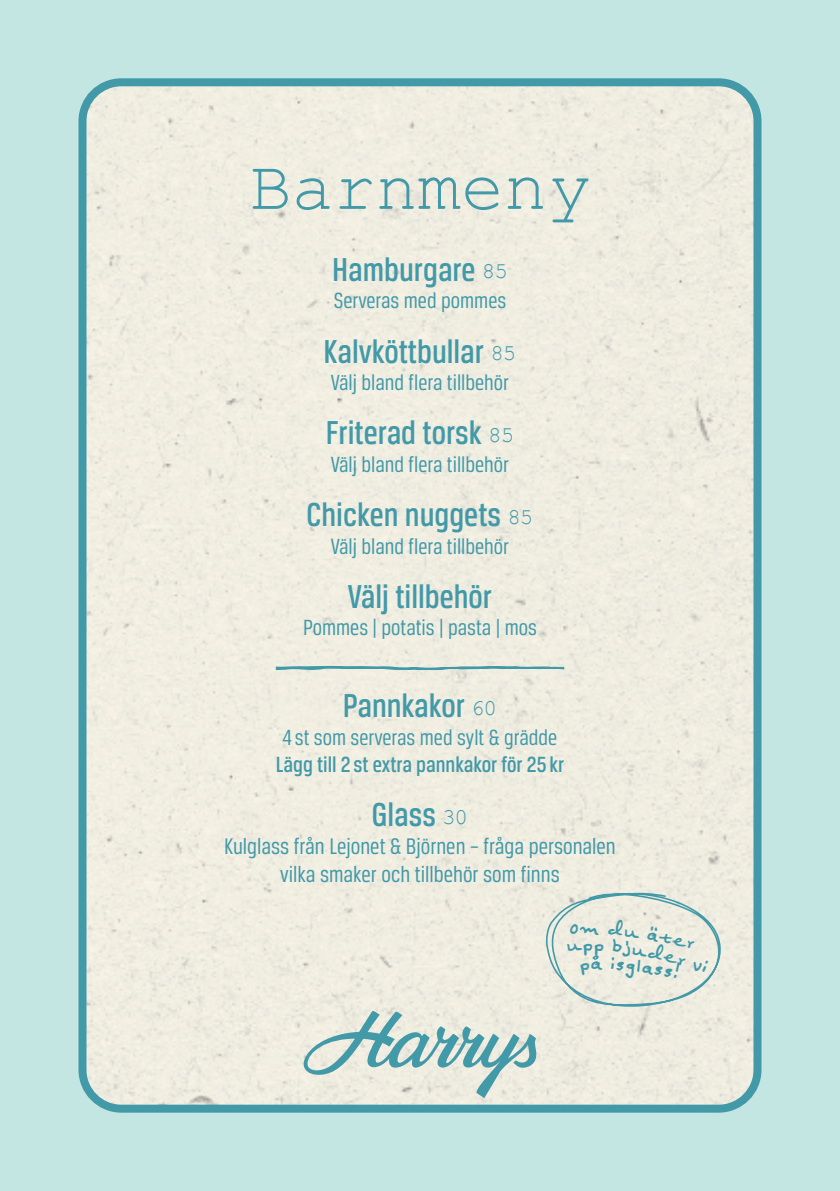
<style>
.page{position:relative;width:840px;height:1191px;background:#fff}
.page>*{position:absolute;margin:0;border:0;box-sizing:border-box;transform-origin:0 0}
.Rubrik_för-__huvud{font:70px "Courier New";color:#4299a8}
.Maträtt___pris_rubri{font:500 35.2px "Breuer Condensed";color:#4299a8}
.Handskrift{font:27.4px "Felt Tip Senior";color:#4299a8}
.Maträtt_beskrivning{font:24px/28px "Breuer Condensed";color:#4299a8;text-align:center}
.Maträtt_beskrivning-2{font:23.4px "Breuer Condensed";color:#4299a8}
.Maträtt_beskrivning-3{font:500 23.4px/27.2px "Breuer Condensed";color:#4299a8}
.s1{font-size:71.8px}
.s2{font-family:"Courier New";font-weight:400;font-size:22.6px}
.s3{font-weight:400}
</style>
<div class="page">
<div style="left:79px;top:79px;width:681px;height:1032px;background:#f0ede1"></div>
<div style="left:78px;top:78px;width:683px;height:1034px;border:8px solid #4299a8;border-radius:39px"></div>
<svg style="left:297px;top:1010px;width:240px;height:88px;background:#c9d9d3"></svg>
<svg style="left:250px;top:207px;width:340px;height:1px"></svg>
<svg style="left:274px;top:665px;width:291px;height:6px;background:#a0c6c6"></svg>
<svg style="left:544px;top:886px;width:184px;height:122px;background:#e4e6dc"></svg>
<p class="Rubrik_för-__huvud" style="left:249px;top:144px;width:342px">Barn<span class="s1">meny</span></p>
<p class="Maträtt___pris_rubri" style="left:332px;top:250px;width:177px">Hamburgare <span class="s2">85</span></p>
<p class="Maträtt_beskrivning-2" style="left:333px;top:288px;width:174px">Serveras med pommes</p>
<p class="Maträtt___pris_rubri" style="left:323px;top:332px;width:194px">Kalvköttbullar <span class="s2">85</span></p>
<p class="Maträtt_beskrivning-2" style="left:331px;top:369px;width:180px">Välj bland flera tillbehör</p>
<p class="Maträtt___pris_rubri" style="left:325px;top:414px;width:190px">Friterad torsk <span class="s2">85</span></p>
<p class="Maträtt_beskrivning-2" style="left:331px;top:451px;width:180px">Välj bland flera tillbehör</p>
<p class="Maträtt___pris_rubri" style="left:306px;top:495px;width:228px">Chicken nuggets <span class="s2">85</span></p>
<p class="Maträtt_beskrivning-2" style="left:331px;top:533px;width:180px">Välj bland flera tillbehör</p>
<p class="Maträtt___pris_rubri" style="left:348px;top:577px;width:146px">Välj tillbehör</p>
<p class="Maträtt_beskrivning-2" style="left:303px;top:615px;width:235px">Pommes | potatis | pasta | mos</p>
<p class="Maträtt___pris_rubri" style="left:342px;top:686px;width:156px">Pannkakor <span class="s2">60</span></p>
<p class="Maträtt_beskrivning-3" style="left:275px;top:723px;width:290px"><span class="s3">4 st som serveras med sylt &amp; grädde<br></span>Lägg till 2 st extra pannkakor för 25 kr</p>
<p class="Maträtt___pris_rubri" style="left:371px;top:795px;width:98px">Glass <span class="s2">30</span></p>
<p class="Maträtt_beskrivning" style="left:224px;top:832px;width:393px">Kulglass från Lejonet &amp; Björnen – fråga personalen vilka smaker och tillbehör som finns</p>
<p class="Handskrift" style="left:582px;top:931px;width:13px">p</p>
</div>
